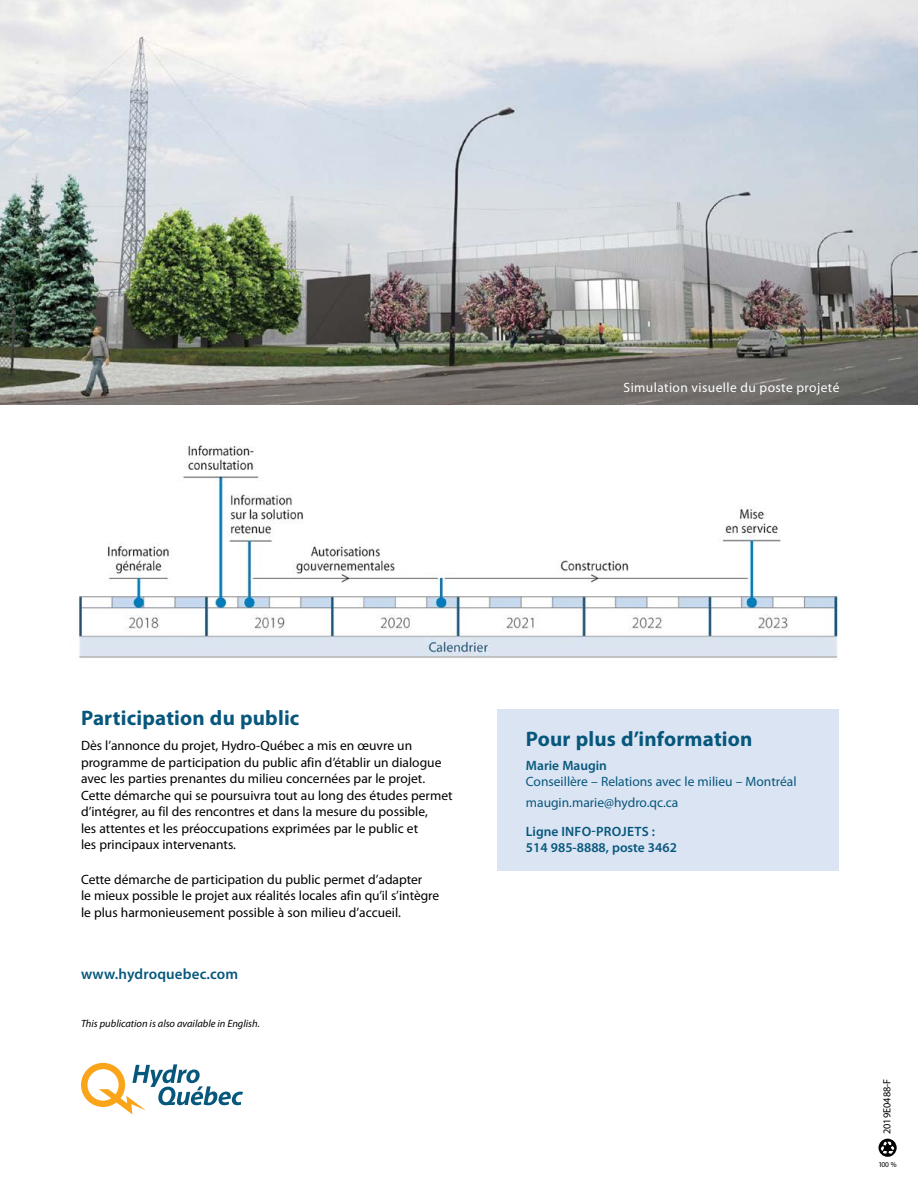
<style>
.page{position:relative;width:918px;height:1188px;background:#fff}
.page>*{position:absolute;margin:0;border:0;box-sizing:border-box;transform-origin:0 0}
.Titre_2__H2{font:700 21px "Myriad Pro";letter-spacing:.01em;color:#07577c}
.Texte__P{font:600 15px "Myriad Pro";letter-spacing:.01em;color:#07577c}
.Texte__P-2{font:13.5px/16.5px "Myriad Pro";color:#000}
.Texte__P-3{font:13.5px/16.5px "Myriad Pro";color:#07577c}
.Texte__P-4{font:600 13.5px/16.5px "Myriad Pro";color:#07577c}
.t1{font:13.5px "Myriad Pro";letter-spacing:.03em;color:#fff}
.t2{font:italic 10.5px "Myriad Pro";color:#000}
.t3{font:10.5px "Myriad Pro";color:#000}
.t4{font:7.5px "Myriad Pro";color:#000}
.s1{font-weight:600}
</style>
<div class="page">
<div style="left:879px;top:1139px;width:18px;height:18px;background:#000;border-radius:50%"></div>
<svg style="left:880px;top:1141px;width:17px;height:16px"></svg>
<svg style="left:81px;top:1063px;width:162px;height:51px"></svg>
<div style="left:497px;top:709px;width:341px;height:162px;background:#dae4f3"></div>
<img style="left:70px;top:445px;width:768px;height:213px">
<img style="left:0;top:0;width:918px;height:405px">
<p class="t1" style="left:624px;top:380px;width:217px">Simulation visuelle du poste projeté</p>
<h2 class="Titre_2__H2" style="left:81px;top:706px;width:220px">Participation du public</h2>
<p class="Texte__P-2" style="left:81px;top:738px;width:373px">Dès l’annonce du projet, Hydro-Québec a mis en œuvre un programme de participation du public afin d’établir un dialogue avec les parties prenantes du milieu concernées par le projet.<br>Cette démarche qui se poursuivra tout au long des études permet d’intégrer, au fil des rencontres et dans la mesure du possible,<br>les attentes et les préoccupations exprimées par le public et<br>les principaux intervenants.</p>
<p class="Texte__P-2" style="left:81px;top:871px;width:360px">Cette démarche de participation du public permet d’adapter<br>le mieux possible le projet aux réalités locales afin qu’il s’intègre le plus harmonieusement possible à son milieu d’accueil.</p>
<p class="Texte__P" style="left:81px;top:965px;width:159px">www.hydroquebec.com</p>
<p class="t2" style="left:81px;top:1018px;width:181px">This publication is also available in English.</p>
<h2 class="Titre_2__H2" style="left:526px;top:727px;width:228px">Pour plus d’information</h2>
<p class="Texte__P-3" style="left:526px;top:757px;width:272px"><span class="s1">Marie Maugin<br></span>Conseillère – Relations avec le milieu – Montréal</p>
<p class="Texte__P-3" style="left:526px;top:795px;width:154px">maugin.marie@hydro.qc.ca</p>
<p class="Texte__P-4" style="left:526px;top:823px;width:153px">Ligne INFO-PROJETS :<br>514 985-8888, poste 3462</p>
<p class="t3" style="left:881px;top:1134px;width:57px;rotate:-90deg">2019E0488-F</p>
<p class="t4" style="left:878px;top:1160px;width:20px">100 %</p>
</div>
